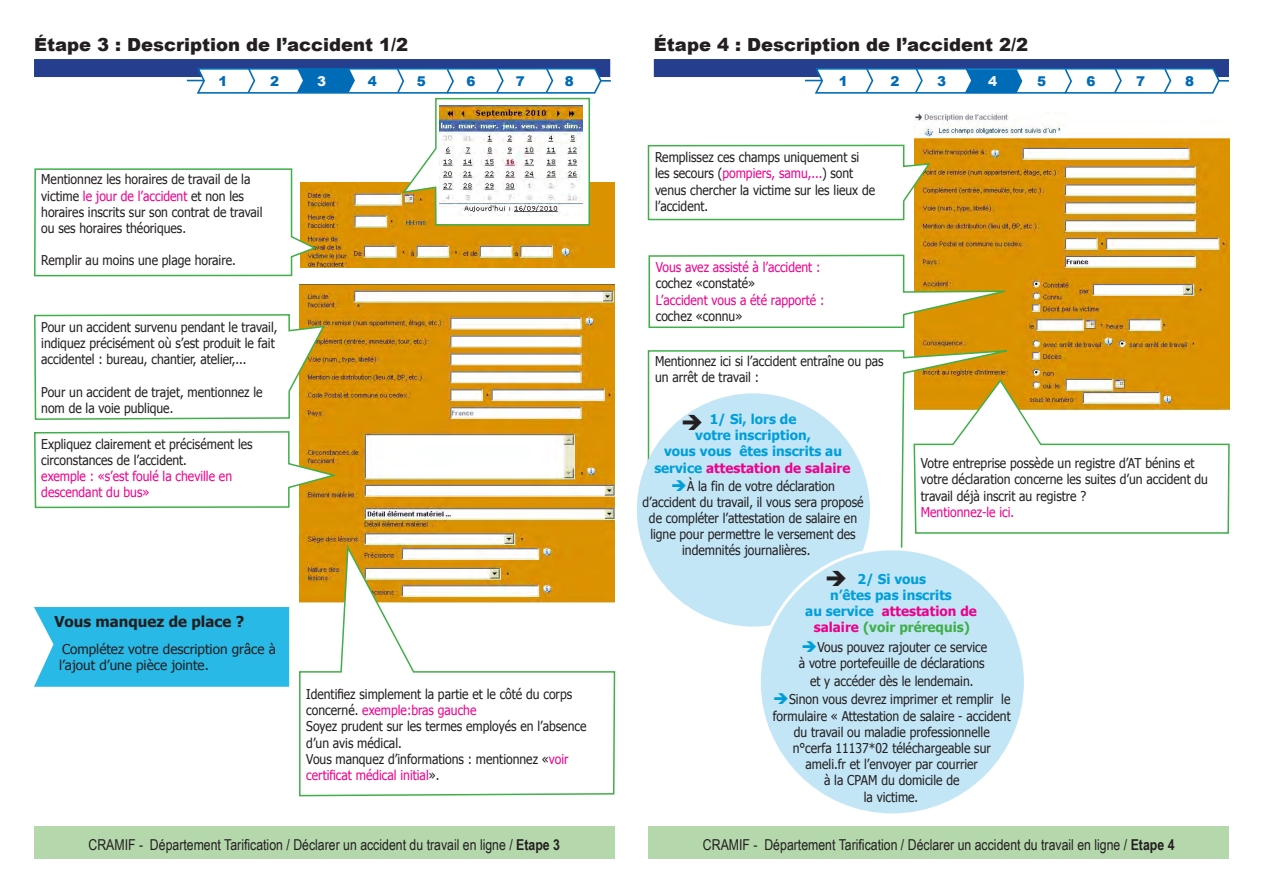
<style>
.page{position:relative;width:1263px;height:893px;background:#fff}
.page>*{position:absolute;margin:0;border:0;box-sizing:border-box;transform-origin:0 0}
.t1{font:900 18px "Arial";color:#231f20}
.t2{font:15px "Arial Narrow";color:#231f20}
.t3{font:700 15px "Tahoma";color:#231f20}
.t4{font:13.5px/16.2px "Tahoma";color:#231f20;scale:.9 1}
.t5{font:13.5px/16.2px "Tahoma";color:#ed028c;scale:.9 1}
.t6{font:700 13.5px/16.2px "Tahoma";color:#009fda;text-align:center}
.t7{font:13.5px/16.2px "Tahoma";color:#231f20}
.t8{font:900 13.5px "Arial";color:#006bb6}
.t9{font:900 13.5px "Arial";color:#f2f3f4}
.s1{color:#ed028c}
.s2{color:#231f20}
.s3{color:#009fda}
.s4{color:#40ae49}
.s5{font-weight:700}
</style>
<div class="page">
<img style="left:300px;top:285px;width:314px;height:257px">
<img style="left:914px;top:113px;width:315px;height:265px">
<div style="left:648px;top:826px;width:581px;height:33px;background:#b5d7ac"></div>
<div style="left:34px;top:826px;width:580px;height:33px;background:#b5d7ac"></div>
<svg style="left:647px;top:348px;width:380px;height:202px"></svg>
<svg style="left:648px;top:254px;width:370px;height:75px"></svg>
<svg style="left:647px;top:144px;width:285px;height:77px"></svg>
<div style="left:637px;top:393px;width:233px;height:234px;background:#c3e6f6;border-radius:50%"></div>
<div style="left:759px;top:549px;width:266px;height:266px;background:#c3e6f6;border-radius:50%"></div>
<svg style="left:913px;top:378px;width:317px;height:156px"></svg>
<svg style="left:34px;top:313px;width:292px;height:108px"></svg>
<svg style="left:34px;top:430px;width:305px;height:79px"></svg>
<svg style="left:299px;top:542px;width:317px;height:255px"></svg>
<div style="left:34px;top:607px;width:255px;height:80px;background:#29b9e6"></div>
<div style="left:34px;top:59px;width:576px;height:18px;background:#253f8e"></div>
<div style="left:654px;top:59px;width:575px;height:18px;background:#253f8e"></div>
<svg style="left:34px;top:66px;width:577px;height:211px"></svg>
<svg style="left:805px;top:68px;width:424px;height:26px"></svg>
<img style="left:440px;top:105px;width:143px;height:110px">
<p class="t1" style="left:34px;top:31px;width:376px">Étape 3 : Description de l’accident 1/2</p>
<p class="t1" style="left:654px;top:31px;width:376px">Étape 4 : Description de l’accident 2/2</p>
<p class="t8" style="left:218px;top:72px;width:11px">1</p>
<p class="t8" style="left:270px;top:72px;width:11px">2</p>
<p class="t9" style="left:317px;top:72px;width:11px">3</p>
<p class="t8" style="left:368px;top:72px;width:11px">4</p>
<p class="t8" style="left:417px;top:72px;width:11px">5</p>
<p class="t8" style="left:466px;top:72px;width:11px">6</p>
<p class="t8" style="left:516px;top:72px;width:11px">7</p>
<p class="t8" style="left:565px;top:72px;width:11px">8</p>
<p class="t8" style="left:839px;top:72px;width:11px">1</p>
<p class="t8" style="left:890px;top:72px;width:11px">2</p>
<p class="t8" style="left:937px;top:72px;width:11px">3</p>
<p class="t9" style="left:988px;top:72px;width:11px">4</p>
<p class="t8" style="left:1037px;top:72px;width:11px">5</p>
<p class="t8" style="left:1086px;top:72px;width:11px">6</p>
<p class="t8" style="left:1136px;top:72px;width:11px">7</p>
<p class="t8" style="left:1185px;top:72px;width:11px">8</p>
<p class="t4" style="left:41px;top:171px;width:247px">Mentionnez les horaires de travail de la victime <span class="s1">le jour de l’accident</span> et non les horaires inscrits sur son contrat de travail</p>
<p class="t4" style="left:41px;top:219px;width:162px">ou ses horaires théoriques.</p>
<p class="t4" style="left:41px;top:252px;width:218px">Remplir au moins une plage horaire.</p>
<p class="t4" style="left:41px;top:318px;width:264px">Pour un accident survenu pendant le travail, indiquez précisément où s’est produit le fait accidentel : bureau, chantier, atelier,...</p>
<p class="t4" style="left:41px;top:383px;width:247px">Pour un accident de trajet, mentionnez le nom de la voie publique.</p>
<p class="t4" style="left:41px;top:435px;width:236px">Expliquez clairement et précisément les circonstances de l’accident.</p>
<p class="t5" style="left:41px;top:467px;width:214px">exemple : «s’est foulé la cheville en descendant du bus»</p>
<p class="t3" style="left:55px;top:611px;width:191px">Vous manquez de place ?</p>
<p class="t7" style="left:59px;top:640px;width:218px">Complétez votre description grâce à l’ajout d’une pièce jointe.</p>
<p class="t4" style="left:306px;top:685px;width:297px">Identifiez simplement la partie et le côté du corps concerné. <span class="s1">exemple:bras gauche</span></p>
<p class="t4" style="left:306px;top:718px;width:313px">Soyez prudent sur les termes employés en l’absence d’un avis médical.</p>
<p class="t4" style="left:306px;top:750px;width:293px">Vous manquez d’informations : mentionnez «<span class="s1">voir certificat médical initial</span>».</p>
<p class="t4" style="left:655px;top:149px;width:246px">Remplissez ces champs uniquement si les secours (<span class="s1">pompiers, samu,...</span>) sont venus chercher la victime sur les lieux de l’accident.</p>
<p class="t5" style="left:656px;top:259px;width:184px">Vous avez assisté à l’accident : <span class="s2">cochez «constaté»</span></p>
<p class="t5" style="left:656px;top:291px;width:189px">L’accident vous a été rapporté : <span class="s2">cochez «connu»</span></p>
<p class="t4" style="left:655px;top:353px;width:256px">Mentionnez ici si l’accident entraîne ou pas un arrêt de travail :</p>
<p class="t6" style="left:654px;top:410px;width:198px">1/ Si, lors de<br>votre inscription,<br>vous vous êtes inscrits au service <span class="s1">attestation de salaire</span></p>
<p class="t4" style="left:671px;top:477px;width:184px"><span class="s3">➔</span>À la fin de votre déclaration</p>
<p class="t4" style="left:642px;top:493px;width:247px">d’accident du travail, il vous sera proposé</p>
<p class="t4" style="left:649px;top:509px;width:233px">de compléter l’attestation de salaire en</p>
<p class="t4" style="left:650px;top:525px;width:230px">ligne pour permettre le versement des</p>
<p class="t4" style="left:682px;top:542px;width:144px">indemnités journalières.</p>
<p class="t6" style="left:805px;top:570px;width:173px">2/ Si vous<br>n’êtes pas inscrits<br>au service <span class="s1">attestation de salaire</span> <span class="s4">(voir prérequis)</span></p>
<p class="t4" style="left:799px;top:638px;width:211px"><span class="s3">➔</span>Vous pouvez rajouter ce service à votre portefeuille de déclarations</p>
<p class="t4" style="left:810px;top:673px;width:183px">et y accéder dès le lendemain.</p>
<p class="t4" style="left:773px;top:691px;width:266px;text-align:center"><span class="s3">➔</span>Sinon vous devrez imprimer et remplir le formulaire « Attestation de salaire - accident du travail ou maladie professionnelle n°cerfa 11137*02 téléchargeable sur ameli.fr et l’envoyer par courrier<br>à la CPAM du domicile de<br>la victime.</p>
<p class="t4" style="left:921px;top:454px;width:321px">Votre entreprise possède un registre d’AT bénins et votre déclaration concerne les suites d’un accident du travail déjà inscrit au registre ?</p>
<p class="t5" style="left:921px;top:503px;width:105px">Mentionnez-le ici.</p>
<p class="t2" style="left:88px;top:833px;width:473px">CRAMIF - Département Tarification / Déclarer un accident du travail en ligne / <span class="s5">Etape 3</span></p>
<p class="t2" style="left:703px;top:833px;width:473px">CRAMIF - Département Tarification / Déclarer un accident du travail en ligne / <span class="s5">Etape 4</span></p>
</div>
